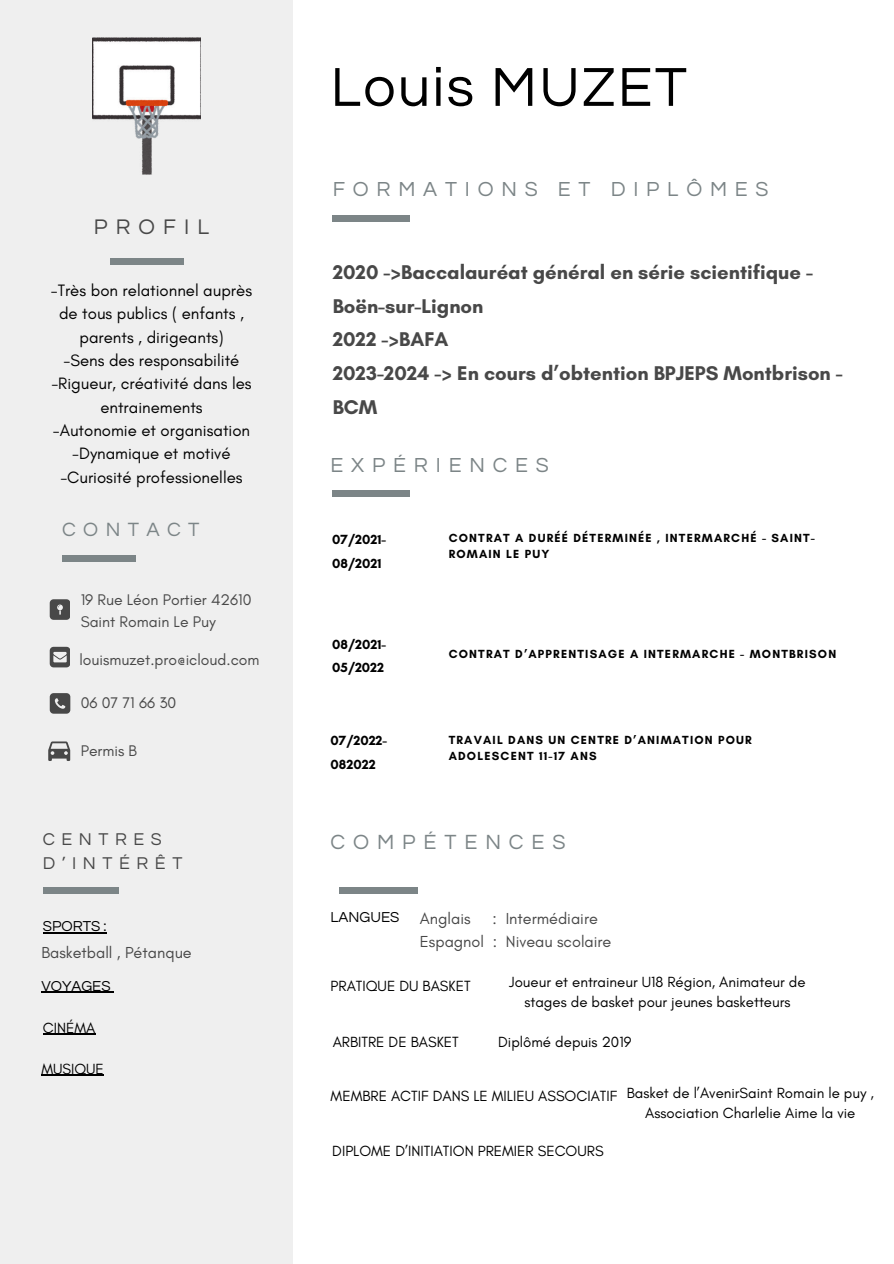
<style>
.page{position:relative;width:894px;height:1264px;background:#fff}
.page>*{position:absolute;margin:0;border:0;box-sizing:border-box;transform-origin:0 0}
.t1{font:57px "Questrial";letter-spacing:.04em;color:#000}
.t2{font:22.05px "Questrial";letter-spacing:.37em;color:#484848}
.t3{font:21.3px "Questrial";letter-spacing:.37em;color:#7c8587}
.t4{font:21.15px "Questrial";letter-spacing:.37em;color:#7c8587}
.t5{font:700 20.25px/33.8px "Glacial Indifference";color:#484848}
.t6{font:19.95px "Questrial";letter-spacing:.37em;color:#7c8587}
.t7{font:17.7px/24px "Questrial";letter-spacing:.37em;color:#484848}
.t8{font:16.8px/23.4px "Glacial Indifference";color:#000;text-align:center}
.t9{font:16.2px/22.5px "Glacial Indifference";color:#484848}
.t10{font:15.75px/21.8px "Glacial Indifference";color:#484848}
.t11{font:15px/20.2px "Glacial Indifference";color:#000;text-align:center}
.t12{font:15px "Questrial";color:#000}
.t13{font:700 13.5px/23.7px "Glacial Indifference";color:#000}
.t14{font:700 12px/16px "Glacial Indifference";letter-spacing:.1em;color:#000}
</style>
<div class="page">
<div style="left:0;top:0;width:292px;height:1263px;background:#efefef"></div>
<div style="left:43px;top:887px;width:75px;height:6px;background:#7c8587"></div>
<div style="left:62px;top:555px;width:73px;height:6px;background:#7c8587"></div>
<svg style="left:50px;top:599px;width:20px;height:20px"></svg>
<svg style="left:50px;top:646px;width:20px;height:21px"></svg>
<svg style="left:50px;top:693px;width:20px;height:20px"></svg>
<div style="left:332px;top:215px;width:78px;height:7px;background:#7c8587"></div>
<div style="left:332px;top:490px;width:78px;height:7px;background:#7c8587"></div>
<svg style="left:48px;top:741px;width:22px;height:20px"></svg>
<div style="left:339px;top:887px;width:79px;height:6px;background:#7c8587"></div>
<div style="left:110px;top:258px;width:73px;height:6px;background:#7c8587"></div>
<img style="left:93px;top:37px;width:108px;height:137px">
<hr style="left:43px;top:932px;width:64px;height:1px;background:#000">
<hr style="left:41px;top:991px;width:70px;height:1px;background:#000">
<hr style="left:43px;top:1033px;width:52px;height:1px;background:#000">
<hr style="left:41px;top:1074px;width:63px;height:1px;background:#000">
<h1 class="t1" style="left:330px;top:59px;width:358px">Louis MUZET</h1>
<h2 class="t2" style="left:94px;top:216px;width:117px">PROFIL</h2>
<p class="t8" style="left:51px;top:279px;width:203px">-Très bon relationnel auprès de tous publics ( enfants , parents , dirigeants)<br>-Sens des responsabilité -Rigueur, créativité dans les entrainements<br>-Autonomie et organisation -Dynamique et motivé -Curiosité professionelles</p>
<h3 class="t6" style="left:62px;top:519px;width:139px">CONTACT</h3>
<p class="t10" style="left:81px;top:589px;width:172px">19 Rue Léon Portier 42610<br>Saint Romain Le Puy</p>
<p class="t10" style="left:79px;top:649px;width:181px">louismuzet.pro@icloud.com</p>
<p class="t10" style="left:81px;top:692px;width:97px">06 07 71 66 30</p>
<p class="t10" style="left:81px;top:740px;width:58px">Permis B</p>
<p class="t7" style="left:43px;top:827px;width:141px">CENTRES<br>D’INTÉRÊT</p>
<p class="t12" style="left:43px;top:918px;width:65px">SPORTS :</p>
<p class="t9" style="left:41px;top:941px;width:152px">Basketball , Pétanque</p>
<h3 class="t4" style="left:332px;top:179px;width:437px">FORMATIONS ET DIPLÔMES</h3>
<h3 class="t5" style="left:332px;top:255px;width:511px">2020 -&gt;Baccalauréat général en série scientifique -<br>Boën-sur-Lignon<br>2022 -&gt;BAFA<br>2023-2024 -&gt; En cours d’obtention BPJEPS Montbrison -<br>BCM</h3>
<h3 class="t4" style="left:330px;top:454px;width:219px">EXPÉRIENCES</h3>
<p class="t13" style="left:332px;top:527px;width:55px">07/2021-<br>08/2021</p>
<p class="t14" style="left:448px;top:530px;width:368px">CONTRAT A DURÉÉ DÉTERMINÉE , INTERMARCHÉ - SAINT-<br>ROMAIN LE PUY</p>
<p class="t13" style="left:332px;top:632px;width:55px">08/2021-<br>05/2022</p>
<p class="t14" style="left:448px;top:645px;width:389px">CONTRAT D’APPRENTISAGE A INTERMARCHE - MONTBRISON</p>
<p class="t13" style="left:330px;top:728px;width:58px">07/2022-<br>082022</p>
<p class="t14" style="left:448px;top:732px;width:304px">TRAVAIL DANS UN CENTRE D’ANIMATION POUR<br>ADOLESCENT 11-17 ANS</p>
<h3 class="t3" style="left:330px;top:831px;width:236px">COMPÉTENCES</h3>
<p class="t12" style="left:330px;top:910px;width:70px">LANGUES</p>
<p class="t9" style="left:420px;top:908px;width:52px">Anglais</p>
<p class="t9" style="left:420px;top:908px;width:193px;text-indent:73px">: Intermédiaire<br>Espagnol : Niveau scolaire</p>
<p class="t12" style="left:41px;top:978px;width:71px">VOYAGES</p>
<p class="t11" style="left:330px;top:975px;width:141px">PRATIQUE DU BASKET</p>
<p class="t11" style="left:509px;top:971px;width:298px">Joueur et entraineur U18 Région, Animateur de stages de basket pour jeunes basketteurs</p>
<p class="t11" style="left:43px;top:1017px;width:54px">CINÉMA</p>
<p class="t11" style="left:41px;top:1058px;width:64px">MUSIQUE</p>
<p class="t11" style="left:332px;top:1031px;width:127px">ARBITRE DE BASKET</p>
<p class="t11" style="left:498px;top:1031px;width:134px">Diplômé depuis 2019</p>
<p class="t11" style="left:645px;top:1085px;width:230px;line-height:18.5px;text-align:left;text-indent:-314px">MEMBRE ACTIF DANS LE MILIEU ASSOCIATIF Basket de l’AvenirSaint Romain le puy ,<br>Association Charlelie Aime la vie</p>
<p class="t11" style="left:332px;top:1140px;width:273px">DIPLOME D’INITIATION PREMIER SECOURS</p>
</div>
